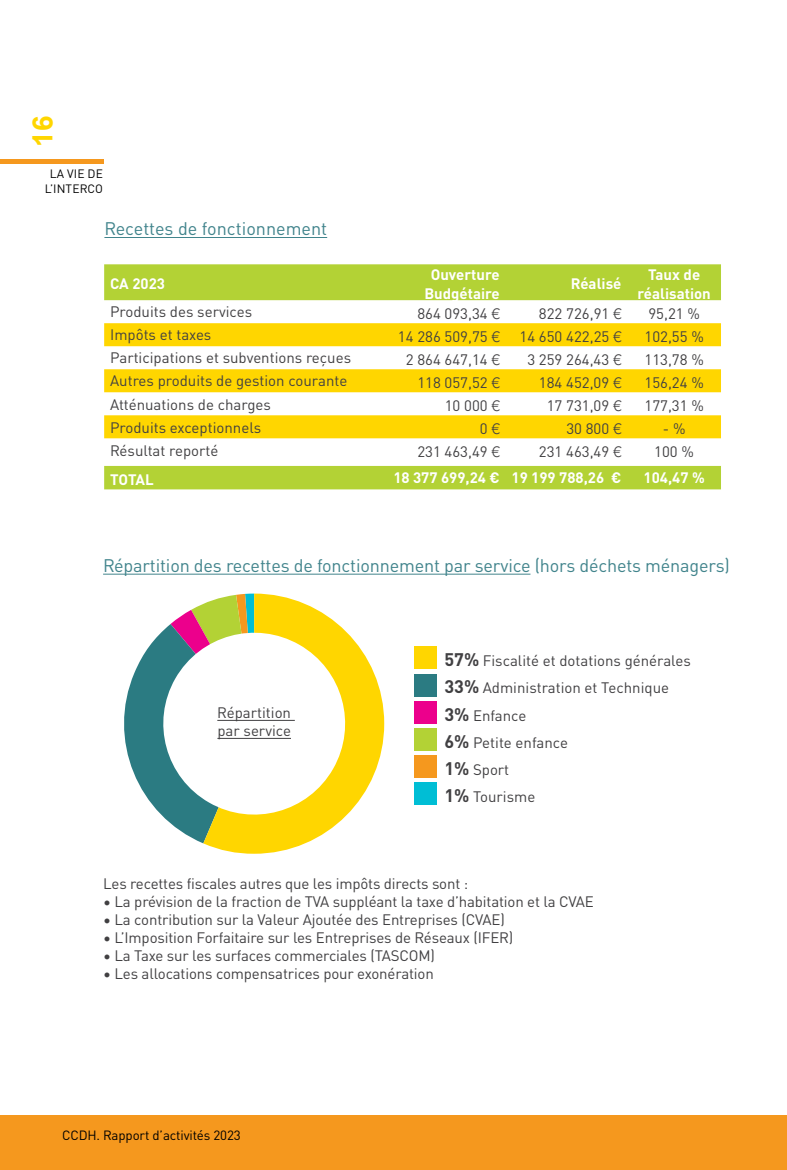
<style>
.page{position:relative;width:787px;height:1170px;background:#fff}
.page>*{position:absolute;margin:0;border:0;box-sizing:border-box;transform-origin:0 0}
.t1{font:700 27.9px "Arial";color:#ffd600}
.t2{font:18px "DIN Pro";letter-spacing:-.01em;color:#41848c}
.t3{font:15px/27.2px "DIN Pro";letter-spacing:-.01em;color:#414042}
.t4{font:700 15px/18px "DIN Pro";color:#fff;text-align:center}
.t5{font:13.35px "DIN Pro";letter-spacing:-.01em;color:#000}
.t6{font:12px/14.4px "DIN Pro";letter-spacing:.01em;color:#000;text-align:center}
.s1{font-family:"Helvetica Neue";font-weight:300}
.s2{font-weight:700;font-size:18px}
</style>
<div class="page">
<div style="left:0;top:1114px;width:787px;height:55px;background:#f5981e"></div>
<svg style="left:124px;top:604px;width:79px;height:239px"></svg>
<svg style="left:203px;top:593px;width:181px;height:260px"></svg>
<svg style="left:104px;top:264px;width:617px;height:225px;fill:#b3d235"></svg>
<svg style="left:104px;top:323px;width:617px;height:115px;fill:#ffd600"></svg>
<hr style="left:103px;top:573px;width:427px;height:1px;background:#41848c">
<hr style="left:104px;top:237px;width:223px;height:1px;background:#41848c">
<svg style="left:150px;top:619px;width:208px;height:208px"></svg>
<hr style="left:217px;top:720px;width:78px;height:1px;background:#414042">
<hr style="left:217px;top:738px;width:74px;height:1px;background:#414042">
<div style="left:415px;top:674px;width:22px;height:22px;background:#2b7b82"></div>
<div style="left:415px;top:646px;width:22px;height:22px;background:#ffd600"></div>
<div style="left:415px;top:728px;width:22px;height:22px;background:#b3d235"></div>
<div style="left:415px;top:782px;width:22px;height:22px;background:#00bed5"></div>
<div style="left:415px;top:755px;width:22px;height:22px;background:#f5981e"></div>
<div style="left:415px;top:701px;width:22px;height:22px;background:#ec008c"></div>
<div style="left:0;top:159px;width:103px;height:5px;background:#f5981e"></div>
<h1 class="t1" style="left:24px;top:147px;width:33px;rotate:-90deg">16</h1>
<p class="t6" style="left:45px;top:166px;width:60px">LA VIE DE<br>L’INTERCO</p>
<p class="t2" style="left:104px;top:215px;width:224px">Recettes de fonctionnement</p>
<p class="t4" style="left:110px;top:274px;width:56px">CA 2023</p>
<p class="t4" style="left:424px;top:265px;width:77px">Ouverture<br>Budgétaire</p>
<p class="t4" style="left:571px;top:274px;width:52px">Réalisé</p>
<p class="t4" style="left:637px;top:265px;width:75px">Taux de réalisation</p>
<p class="t3" style="left:110px;top:297px;width:143px">Produits des services</p>
<p class="t3" style="left:417px;top:299px;width:84px">864 093,34 <span class="s1">€</span></p>
<p class="t3" style="left:539px;top:299px;width:84px">822 726,91 <span class="s1">€</span></p>
<p class="t3" style="left:648px;top:299px;width:53px">95,21 %</p>
<p class="t3" style="left:110px;top:320px;width:103px">Impôts et taxes</p>
<p class="t3" style="left:398px;top:322px;width:103px">14 286 509,75 <span class="s1">€</span></p>
<p class="t3" style="left:519px;top:322px;width:103px">14 650 422,25 <span class="s1">€</span></p>
<p class="t3" style="left:644px;top:322px;width:61px">102,55 %</p>
<p class="t3" style="left:110px;top:343px;width:242px">Participations et subventions reçues</p>
<p class="t3" style="left:406px;top:345px;width:95px">2 864 647,14 <span class="s1">€</span></p>
<p class="t3" style="left:527px;top:345px;width:95px">3 259 264,43 <span class="s1">€</span></p>
<p class="t3" style="left:644px;top:345px;width:61px">113,78 %</p>
<p class="t3" style="left:110px;top:366px;width:239px">Autres produits de gestion courante</p>
<p class="t3" style="left:417px;top:368px;width:84px">118 057,52 <span class="s1">€</span></p>
<p class="t3" style="left:539px;top:368px;width:84px">184 452,09 <span class="s1">€</span></p>
<p class="t3" style="left:644px;top:368px;width:61px">156,24 %</p>
<p class="t3" style="left:110px;top:389px;width:162px">Atténuations de charges</p>
<p class="t3" style="left:445px;top:391px;width:56px">10 000 <span class="s1">€</span></p>
<p class="t3" style="left:547px;top:391px;width:76px">17 731,09 <span class="s1">€</span></p>
<p class="t3" style="left:644px;top:391px;width:61px">177,31 %</p>
<p class="t3" style="left:110px;top:412px;width:153px">Produits exceptionnels</p>
<p class="t3" style="left:480px;top:414px;width:21px">0 <span class="s1">€</span></p>
<p class="t3" style="left:566px;top:414px;width:56px">30 800 <span class="s1">€</span></p>
<p class="t3" style="left:663px;top:414px;width:24px">- %</p>
<p class="t3" style="left:110px;top:435px;width:110px">Résultat reporté</p>
<p class="t3" style="left:417px;top:437px;width:84px">231 463,49 <span class="s1">€</span></p>
<p class="t3" style="left:539px;top:437px;width:84px">231 463,49 <span class="s1">€</span></p>
<p class="t3" style="left:654px;top:437px;width:41px">100 %</p>
<p class="t4" style="left:110px;top:469px;width:45px">TOTAL</p>
<p class="t4" style="left:393px;top:468px;width:229px">18 377 699,24 € 19 199 788,26 €</p>
<p class="t4" style="left:643px;top:468px;width:63px">104,47 %</p>
<p class="t2" style="left:103px;top:551px;width:628px">Répartition des recettes de fonctionnement par service (hors déchets ménagers)</p>
<p class="t3" style="left:217px;top:702px;width:75px;line-height:18px">Répartition par service</p>
<p class="t3" style="left:444px;top:645px;width:248px"><span class="s2">57%</span> Fiscalité et dotations générales</p>
<p class="t3" style="left:444px;top:700px;width:125px"><span class="s2">3%</span> Enfance<br><span class="s2">6%</span> Petite enfance<br><span class="s2">1%</span> Sport<br><span class="s2">1%</span> Tourisme</p>
<p class="t3" style="left:444px;top:673px;width:226px"><span class="s2">33%</span> Administration et Technique</p>
<p class="t3" style="left:103px;top:868px;width:367px">Les recettes fiscales autres que les impôts directs sont :</p>
<p class="t3" style="left:103px;top:886px;width:492px">• La prévision de la fraction de TVA suppléant la taxe d’habitation et la CVAE</p>
<p class="t3" style="left:103px;top:904px;width:403px">• La contribution sur la Valeur Ajoutée des Entreprises (CVAE)</p>
<p class="t3" style="left:103px;top:922px;width:412px">• L’Imposition Forfaitaire sur les Entreprises de Réseaux (IFER)</p>
<p class="t3" style="left:103px;top:940px;width:333px">• La Taxe sur les surfaces commerciales (TASCOM)</p>
<p class="t3" style="left:103px;top:958px;width:332px">• Les allocations compensatrices pour exonération</p>
<p class="t5" style="left:62px;top:1124px;width:180px">CCDH. Rapport d’activités 2023</p>
</div>
